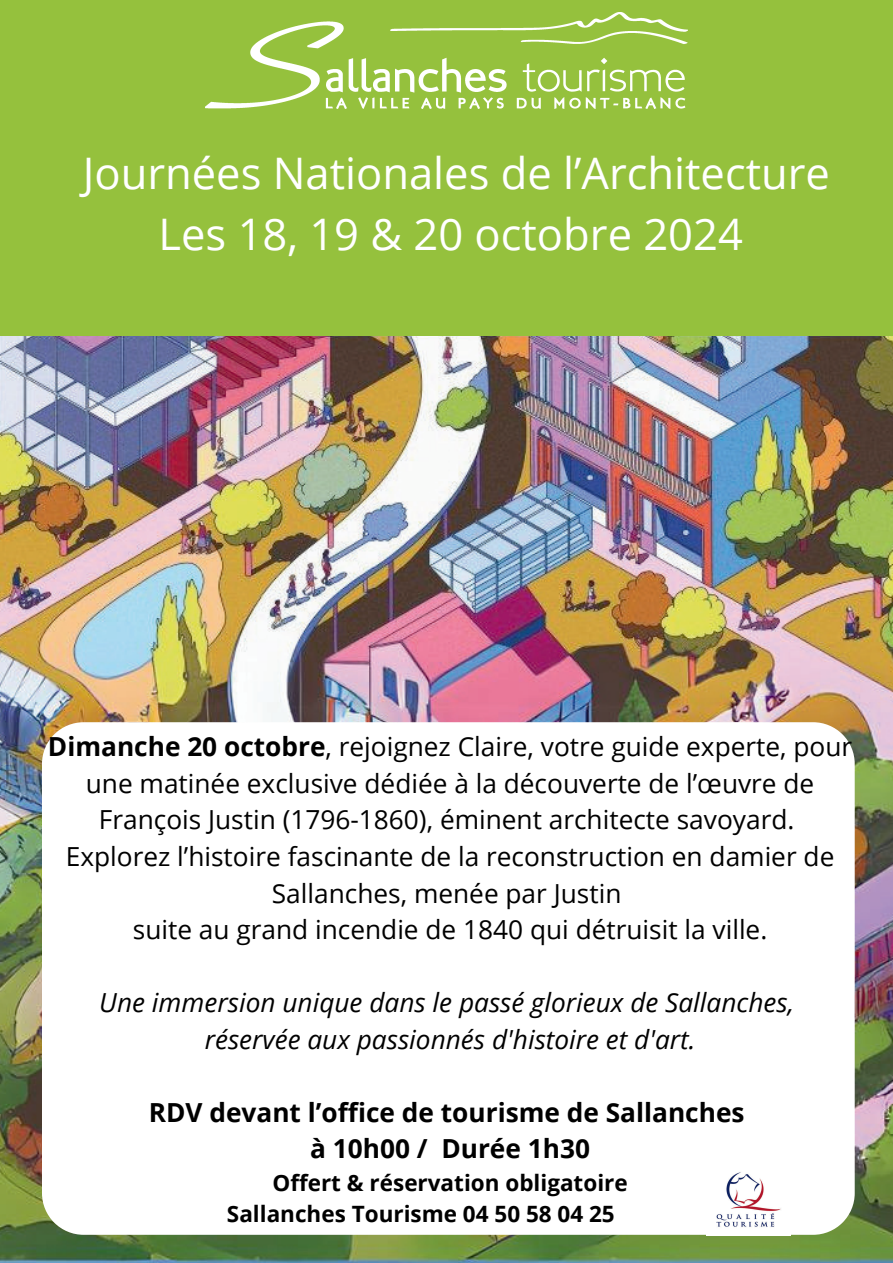
<style>
.page{position:relative;width:893px;height:1263px;background:#fff}
.page>*{position:absolute;margin:0;border:0;box-sizing:border-box;transform-origin:0 0}
.t1{font:43.5px/60.8px "Open Sans";color:#fff;text-align:center}
.t2{font:26.25px/36.6px "Open Sans";color:#000;text-align:center}
.t3{font:italic 26.25px/36.6px "Open Sans";color:#000;text-align:center}
.t4{font:700 26.25px/36.6px "Open Sans";color:#000;text-align:center}
.t5{font:700 22.5px/31px "Open Sans";color:#000}
.s1{font-weight:700}
</style>
<div class="page">
<img style="left:0;top:336px;width:893px;height:927px">
<svg style="left:42px;top:722px;width:812px;height:513px"></svg>
<img style="left:706px;top:1165px;width:84px;height:70px">
<div style="left:0;top:0;width:893px;height:336px;background:#95c13d"></div>
<img style="left:206px;top:13px;width:481px;height:96px">
<h1 class="t1" style="left:83px;top:141px;width:748px">Journées Nationales de l’Architecture<br>Les 18, 19 &amp; 20 octobre 2024</h1>
<p class="t2" style="left:48px;top:728px;width:806px"><span class="s1">Dimanche 20 octobre</span>, rejoignez Claire, votre guide experte, pour une matinée exclusive dédiée à la découverte de l’œuvre de François Justin (1796-1860), éminent architecte savoyard.<br>Explorez l’histoire fascinante de la reconstruction en damier de Sallanches, menée par Justin<br>suite au grand incendie de 1840 qui détruisit la ville.</p>
<p class="t3" style="left:99px;top:984px;width:696px">Une immersion unique dans le passé glorieux de Sallanches, réservée aux passionnés d'histoire et d'art.</p>
<p class="t4" style="left:149px;top:1093px;width:597px">RDV devant l’office de tourisme de Sallanches à 10h00 / Durée 1h30</p>
<p class="t5" style="left:227px;top:1167px;width:402px;text-indent:46px">Offert &amp; réservation obligatoire<br>Sallanches Tourisme 04 50 58 04 25</p>
</div>
